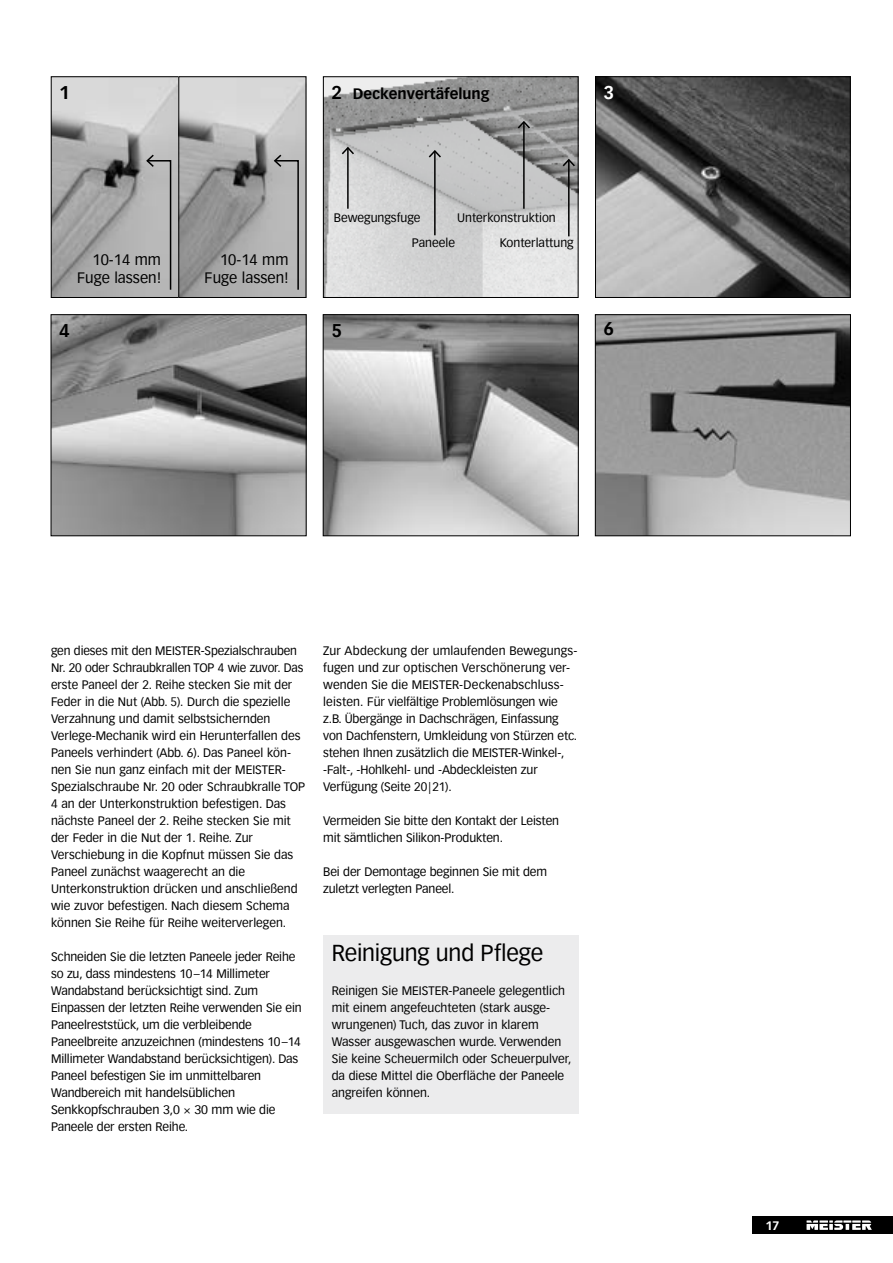
<style>
.page{position:relative;width:893px;height:1263px;background:#fff}
.page>*{position:absolute;margin:0;border:0;box-sizing:border-box;transform-origin:0 0}
.t1{font:22.5px "Vectora Meister Werke";letter-spacing:-.01em;color:#000}
.t2{font:700 18px "Vectora Meister Werke";color:#000}
.t3{font:700 18px "Vectora Meister Werke";color:#fff}
.t4{font:14.7px/17.7px "Vectora Meister Werke";color:#000;text-align:right}
.t5{font:700 14.7px "Vectora Meister Werke";color:#000}
.t6{font:12px/17px "Vectora Meister Werke";color:#000}
.t7{font:700 12px "Vectora Meister Werke";color:#fff}
.s1{font-size:18px}
</style>
<div class="page">
<div style="left:753px;top:1216px;width:140px;height:17px;background:#000"></div>
<svg style="left:806px;top:1220px;width:66px;height:10px"></svg>
<img style="left:53px;top:79px;width:126px;height:217px">
<img style="left:181px;top:79px;width:123px;height:217px">
<svg style="left:273px;top:153px;width:27px;height:138px"></svg>
<svg style="left:145px;top:153px;width:27px;height:138px"></svg>
<img style="left:597px;top:79px;width:251px;height:217px">
<div style="left:595px;top:77px;width:255px;height:221px;border:1px solid #000"></div>
<img style="left:325px;top:79px;width:251px;height:217px">
<div style="left:323px;top:77px;width:255px;height:221px;border:1px solid #000"></div>
<hr style="left:347px;top:148px;width:2px;height:61px;background:#000">
<svg style="left:340px;top:146px;width:16px;height:10px"></svg>
<hr style="left:434px;top:151px;width:2px;height:84px;background:#000">
<svg style="left:427px;top:149px;width:16px;height:10px"></svg>
<hr style="left:523px;top:122px;width:2px;height:87px;background:#000">
<svg style="left:516px;top:120px;width:16px;height:10px"></svg>
<hr style="left:568px;top:160px;width:2px;height:76px;background:#000">
<svg style="left:561px;top:158px;width:15px;height:10px"></svg>
<img style="left:53px;top:316px;width:251px;height:218px">
<div style="left:51px;top:314px;width:255px;height:222px;border:1px solid #000"></div>
<img style="left:325px;top:316px;width:251px;height:218px">
<div style="left:323px;top:314px;width:255px;height:222px;border:1px solid #000"></div>
<img style="left:597px;top:316px;width:252px;height:218px">
<div style="left:595px;top:314px;width:256px;height:222px;border:1px solid #000"></div>
<div style="left:323px;top:935px;width:255px;height:178px;background:#ececed"></div>
<h2 class="t2" style="left:59px;top:81px;width:12px">1</h2>
<h2 class="t3" style="left:604px;top:81px;width:12px">3</h2>
<p class="t5" style="left:331px;top:85px;width:160px"><span class="s1">2</span> Deckenvertäfelung</p>
<p class="t4" style="left:77px;top:251px;width:86px">10-14 mm<br>Fuge lassen!</p>
<p class="t4" style="left:205px;top:251px;width:86px">10-14 mm<br>Fuge lassen!</p>
<p class="t6" style="left:412px;top:205px;width:45px;line-height:25.5px;text-indent:-78px">Bewegungsfuge<br>Paneele</p>
<p class="t6" style="left:500px;top:205px;width:76px;line-height:25.5px;text-indent:-43px">Unterkonstruktion<br>Konterlattung</p>
<h2 class="t2" style="left:59px;top:319px;width:12px">4</h2>
<h2 class="t2" style="left:331px;top:319px;width:12px">5</h2>
<h2 class="t2" style="left:604px;top:318px;width:12px">6</h2>
<p class="t6" style="left:51px;top:642px;width:256px">gen dieses mit den MEISTER-Spezialschrauben Nr. 20 oder Schraubkrallen TOP 4 wie zuvor. Das erste Paneel der 2. Reihe stecken Sie mit der Feder in die Nut (Abb. 5). Durch die spezielle Verzahnung und damit selbstsichernden Verlege-Mechanik wird ein Herunterfallen des Paneels verhindert (Abb. 6). Das Paneel kön&shy;nen Sie nun ganz einfach mit der MEISTER-Spezialschraube Nr. 20 oder Schraubkralle TOP 4 an der Unterkonstruktion befestigen. Das nächste Paneel der 2. Reihe stecken Sie mit der Feder in die Nut der 1. Reihe. Zur Verschiebung in die Kopfnut müssen Sie das Paneel zunächst waagerecht an die Unterkonstruktion drücken und anschließend wie zuvor befestigen. Nach diesem Schema können Sie Reihe für Reihe weiterverlegen.</p>
<p class="t6" style="left:51px;top:948px;width:252px">Schneiden Sie die letzten Paneele jeder Reihe so zu, dass mindestens 10–14 Millimeter Wandabstand berücksichtigt sind. Zum Einpassen der letzten Reihe verwenden Sie ein Paneelreststück, um die verbleibende Paneelbreite anzuzeichnen (mindestens 10–14<br>Millimeter Wandabstand berücksichtigen). Das Paneel befestigen Sie im unmittelbaren Wandbereich mit handelsüblichen Senkkopfschrauben 3,0 × 30 mm wie die Paneele der ersten Reihe.</p>
<p class="t6" style="left:323px;top:642px;width:256px">Zur Abdeckung der umlaufenden Bewegungs&shy;fugen und zur optischen Verschönerung ver&shy;wenden Sie die MEISTER-Deckenabschluss&shy;leisten. Für vielfältige Problemlösungen wie z.B. Übergänge in Dachschrägen, Einfassung von Dachfenstern, Umkleidung von Stürzen etc. stehen Ihnen zusätzlich die MEISTER-Winkel-, -Falt-, -Hohlkehl- und -Abdeckleisten zur Verfügung (Seite 20|21).</p>
<p class="t6" style="left:323px;top:812px;width:237px">Vermeiden Sie bitte den Kontakt der Leisten mit sämtlichen Silikon-Produkten.</p>
<p class="t6" style="left:323px;top:863px;width:225px">Bei der Demontage beginnen Sie mit dem zuletzt verlegten Paneel.</p>
<h1 class="t1" style="left:332px;top:939px;width:213px">Reinigung und Pflege</h1>
<p class="t6" style="left:332px;top:982px;width:241px">Reinigen Sie MEISTER-Paneele gelegentlich mit einem angefeuchteten (stark ausge&shy;wrungenen) Tuch, das zuvor in klarem Wasser ausgewaschen wurde. Verwenden Sie keine Scheuermilch oder Scheuerpulver, da diese Mittel die Oberfläche der Paneele angreifen können.</p>
<p class="t7" style="left:765px;top:1218px;width:16px">17</p>
</div>
